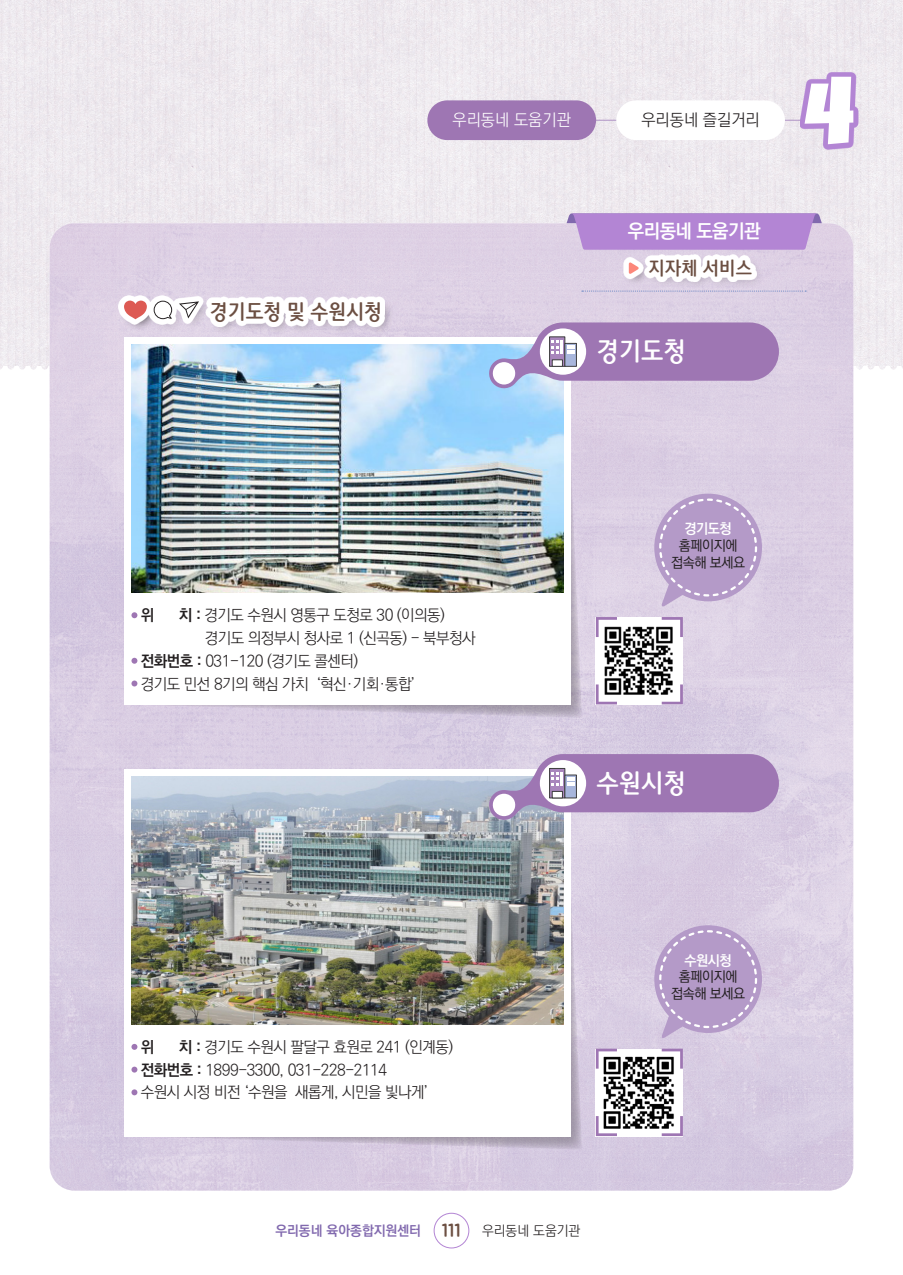
<style>
.page{position:relative;width:903px;height:1275px;background:#fff}
.page>*{position:absolute;margin:0;border:0;box-sizing:border-box;transform-origin:0 0}
.t1{font:26.25px "Rix J Gulim M";letter-spacing:-.03em;color:#fff}
.t2{font:21px "Rix J Gulim M";letter-spacing:-.03em;color:#6c4f42}
.t3{font:700 19.25px "Ko Pub Dotum";letter-spacing:-.03em;color:#fff}
.t4{font:19.25px "Rix J Gulim M";letter-spacing:-.03em;color:#6c4f42}
.t5{font:300 16.62px "Ko Pub Dotum";color:#fff}
.t6{font:300 16.62px "Ko Pub Dotum";color:#231f20}
.t7{font:300 15.75px "Ko Pub Dotum";letter-spacing:-.03em;color:#231f20}
.t8{font:700 15.75px "Ko Pub Dotum";color:#231f20}
.t9{font:500 14.17px "Ko Pub Dotum";letter-spacing:-.03em;color:#231f20}
.t10{font:700 14.17px "Ko Pub Dotum";letter-spacing:-.03em;color:#fff}
.t11{font:700 13.83px "Ko Pub Dotum";color:#8169ae}
.t12{font:300 13.83px "Ko Pub Dotum";color:#231f20}
.s1{font-weight:700}
.s2{font-family:"ic TT Sunflower R";font-weight:400;font-size:17.5px;color:#6c4f42}
</style>
<div class="page">
<div style="left:0;top:0;width:499px;height:370px;background:#eee9ee"></div>
<img style="left:50px;top:223px;width:803px;height:968px">
<div style="left:434px;top:1213px;width:35px;height:35px;border:1px solid #b385d4;border-radius:50%"></div>
<svg style="left:567px;top:213px;width:255px;height:37px;background:#b68bd4"></svg>
<svg style="left:800px;top:72px;width:58px;height:77px"></svg>
<svg style="left:804px;top:77px;width:49px;height:67px"></svg>
<hr style="left:445px;top:120px;width:355px;height:1px;background:#af93c5">
<div style="left:616px;top:100px;width:169px;height:40px;background:#fff;border-radius:20px"></div>
<div style="left:427px;top:100px;width:169px;height:40px;background:#9e76b3;border-radius:20px"></div>
<img style="left:596px;top:617px;width:87px;height:87px">
<img style="left:596px;top:1049px;width:87px;height:87px">
<svg style="left:596px;top:617px;width:21px;height:20px"></svg>
<svg style="left:662px;top:617px;width:21px;height:20px"></svg>
<svg style="left:596px;top:684px;width:21px;height:20px"></svg>
<svg style="left:662px;top:684px;width:21px;height:20px"></svg>
<svg style="left:596px;top:1049px;width:21px;height:20px"></svg>
<svg style="left:662px;top:1049px;width:21px;height:20px"></svg>
<svg style="left:596px;top:1116px;width:21px;height:20px"></svg>
<svg style="left:662px;top:1116px;width:21px;height:20px"></svg>
<svg style="left:124px;top:390px;width:458px;height:328px;background:#d1c7d8"></svg>
<svg style="left:124px;top:822px;width:458px;height:328px;background:#d0c6d8"></svg>
<div style="left:124px;top:337px;width:446px;height:367px;background:#fff"></div>
<div style="left:124px;top:769px;width:446px;height:367px;background:#fff"></div>
<img style="left:131px;top:345px;width:432px;height:248px">
<img style="left:131px;top:776px;width:432px;height:248px">
<svg style="left:487px;top:322px;width:292px;height:68px;background:#b299c7"></svg>
<svg style="left:487px;top:754px;width:292px;height:68px;background:#b197c3"></svg>
<svg style="left:131px;top:612px;width:6px;height:6px"></svg>
<svg style="left:131px;top:658px;width:6px;height:6px"></svg>
<svg style="left:131px;top:680px;width:6px;height:6px"></svg>
<svg style="left:131px;top:1044px;width:6px;height:6px"></svg>
<svg style="left:131px;top:1067px;width:6px;height:6px"></svg>
<svg style="left:131px;top:1089px;width:6px;height:6px"></svg>
<svg style="left:654px;top:494px;width:108px;height:113px;background:#c0aad0"></svg>
<svg style="left:654px;top:925px;width:108px;height:114px;background:#bfaad0"></svg>
<div style="left:119px;top:296px;width:274px;height:39px;background:#231f20;opacity:.75"></div>
<svg style="left:119px;top:295px;width:266px;height:32px"></svg>
<svg style="left:124px;top:301px;width:23px;height:18px"></svg>
<svg style="left:154px;top:301px;width:18px;height:18px"></svg>
<svg style="left:179px;top:301px;width:20px;height:17px"></svg>
<div style="left:157px;top:303px;width:11px;height:13px;background:#fff;border-radius:50%"></div>
<div style="left:623px;top:255px;width:141px;height:35px;background:#dbcee2"></div>
<svg style="left:624px;top:255px;width:133px;height:27px;background:#f6f4f8"></svg>
<svg style="left:629px;top:262px;width:9px;height:12px"></svg>
<svg style="left:582px;top:291px;width:224px;height:1px"></svg>
<p class="t5" style="left:452px;top:112px;width:120px">우리동네 도움기관</p>
<p class="t6" style="left:641px;top:112px;width:120px">우리동네 즐길거리</p>
<p class="t3" style="left:628px;top:221px;width:134px">우리동네 도움기관</p>
<p class="t2" style="left:210px;top:300px;width:174px">경기도청 및 수원시청</p>
<p class="t4" style="left:648px;top:258px;width:106px">지자체 서비스</p>
<p class="t1" style="left:596px;top:337px;width:92px">경기도청</p>
<p class="t8" style="left:141px;top:607px;width:15px">위</p>
<p class="t7" style="left:179px;top:608px;width:268px"><span class="s1">치 :</span> 경기도 수원시 영통구 도청로 30 (이의동)</p>
<p class="t7" style="left:205px;top:630px;width:272px">경기도 의정부시 청사로 1 (신곡동) - 북부청사</p>
<p class="t7" style="left:141px;top:653px;width:219px"><span class="s1">전화번호 :</span> 031-120 (경기도 콜센터)</p>
<p class="t7" style="left:141px;top:676px;width:276px">경기도 민선 8기의 핵심 가치 ‘혁신·기회·통합’</p>
<p class="t10" style="left:684px;top:521px;width:49px">경기도청</p>
<p class="t9" style="left:679px;top:538px;width:60px">홈페이지에</p>
<p class="t9" style="left:671px;top:555px;width:75px">접속해 보세요</p>
<p class="t1" style="left:596px;top:769px;width:92px">수원시청</p>
<p class="t8" style="left:141px;top:1039px;width:15px">위</p>
<p class="t7" style="left:179px;top:1039px;width:276px"><span class="s1">치 :</span> 경기도 수원시 팔달구 효원로 241 (인계동)</p>
<p class="t7" style="left:141px;top:1062px;width:248px"><span class="s1">전화번호 :</span> 1899-3300, 031-228-2114</p>
<p class="t7" style="left:141px;top:1085px;width:289px">수원시 시정 비전 ‘수원을 새롭게, 시민을 빛나게’</p>
<p class="t11" style="left:275px;top:1223px;width:187px">우리동네 육아종합지원센터 <span class="s2">111</span></p>
<p class="t12" style="left:482px;top:1224px;width:100px">우리동네 도움기관</p>
<p class="t10" style="left:684px;top:953px;width:49px">수원시청</p>
<p class="t9" style="left:679px;top:970px;width:60px">홈페이지에</p>
<p class="t9" style="left:671px;top:987px;width:75px">접속해 보세요</p>
</div>
